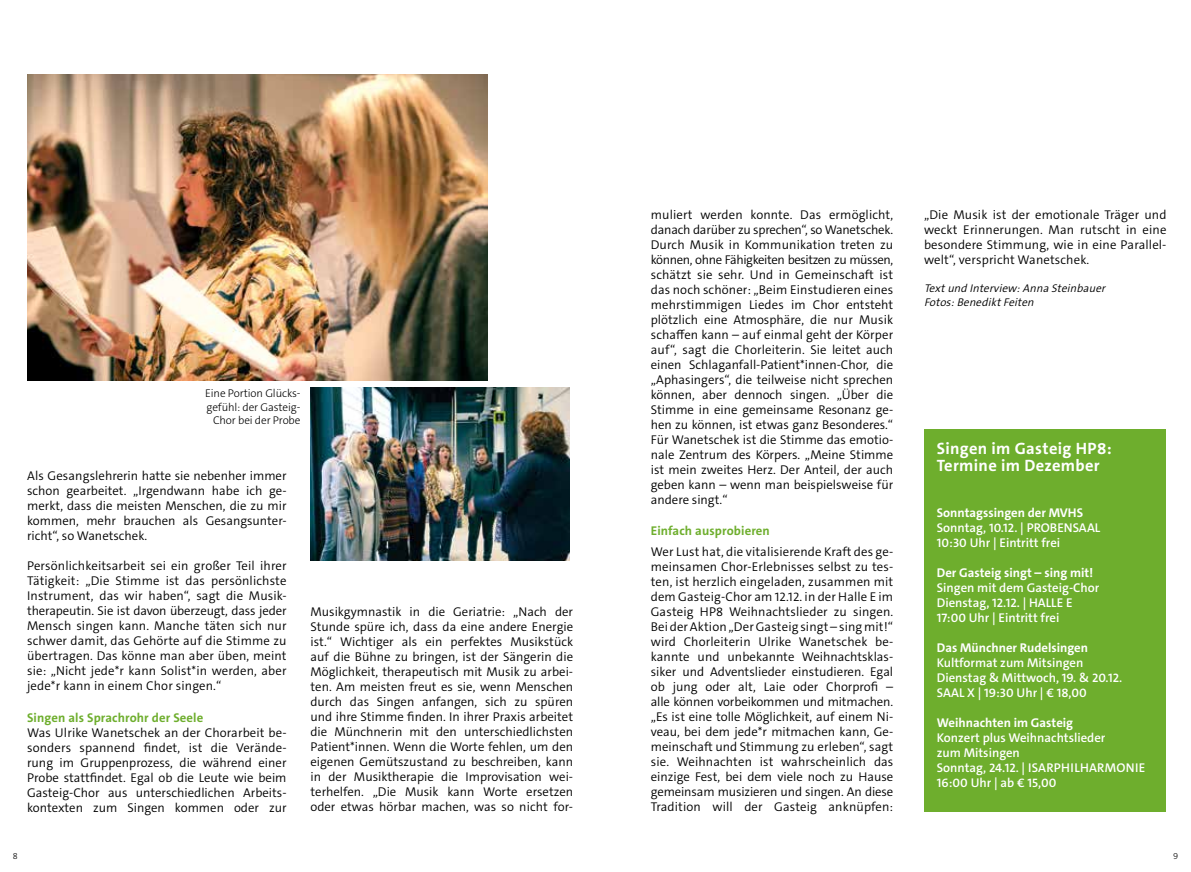
<style>
.page{position:relative;width:1191px;height:872px;background:#fff}
.page>*{position:absolute;margin:0;border:0;box-sizing:border-box;transform-origin:0 0}
.t1{font:700 16.5px/17.5px "The Sans C5";letter-spacing:.02em;color:#fff}
.t2{font:300 12.75px/15px "The Sans C5";color:#000;text-align:justify}
.t3{font:600 12.75px/15px "The Sans C5";color:#fff}
.t4{font:700 12.75px "The Sans C5";color:#fff}
.t5{font:700 12.75px "The Sans C5";letter-spacing:.01em;color:#6eae2d}
.t6{font:italic 300 11.25px/13.5px "The Sans C5";color:#000}
.t7{font:300 11.25px/13.5px "The Sans C5";letter-spacing:-.01em;color:#000;text-align:right}
.t8{font:300 9px "The Sans C5";color:#000}
</style>
<div class="page">
<img style="left:27px;top:74px;width:460px;height:306px">
<img style="left:311px;top:387px;width:259px;height:173px">
<div style="left:924px;top:495px;width:241px;height:317px;background:#6eae2d"></div>
<div style="left:924px;top:429px;width:241px;height:67px;background:#6eae2d"></div>
<p class="t7" style="left:205px;top:387px;width:97px">Eine Portion Glücks&shy;gefühl: der Gasteig-<br>Chor bei der Probe</p>
<p class="t2" style="left:27px;top:468px;width:261px">Als Gesangslehrerin hatte sie nebenher immer schon gearbeitet. „Irgendwann habe ich ge&shy;merkt, dass die meisten Menschen, die zu mir kommen, mehr brauchen als Gesangsunter&shy;richt“, so Wanetschek.</p>
<p class="t2" style="left:27px;top:558px;width:261px">Persönlichkeitsarbeit sei ein großer Teil ihrer Tätigkeit: „Die Stimme ist das persönlichste Instrument, das wir haben“, sagt die Musik&shy;therapeutin. Sie ist davon überzeugt, dass jeder Mensch singen kann. Manche täten sich nur schwer damit, das Gehörte auf die Stimme zu übertragen. Das könne man aber üben, meint sie: „Nicht jede*r kann Solist*in werden, aber jede*r kann in einem Chor singen.“</p>
<p class="t5" style="left:27px;top:709px;width:178px">Singen als Sprachrohr der Seele</p>
<p class="t2" style="left:27px;top:725px;width:261px">Was Ulrike Wanetschek an der Chorarbeit be&shy;sonders spannend findet, ist die Verände&shy;rung im Gruppenprozess, die während einer Probe stattfindet. Egal ob die Leute wie beim Gasteig-Chor aus unterschiedlichen Arbeits&shy;kontexten zum Singen kommen oder zur</p>
<p class="t2" style="left:310px;top:604px;width:264px">Musikgymnastik in die Geriatrie: „Nach der Stunde spüre ich, dass da eine andere Energie ist.“ Wichtiger als ein perfektes Musikstück auf die Bühne zu bringen, ist der Sängerin die Möglichkeit, therapeutisch mit Musik zu arbei&shy;ten. Am meisten freut es sie, wenn Menschen durch das Singen anfangen, sich zu spüren und ihre Stimme finden. In ihrer Praxis arbeitet die Münchnerin mit den unterschiedlichsten Patient*innen. Wenn die Worte fehlen, um den eigenen Gemütszustand zu beschreiben, kann in der Musiktherapie die Improvisation wei&shy;terhelfen. „Die Musik kann Worte ersetzen oder etwas hörbar machen, was so nicht for-</p>
<p class="t2" style="left:651px;top:207px;width:244px">muliert werden konnte. Das ermöglicht, danach darüber zu sprechen“, so Wanetschek.<br>Durch Musik in Kommunikation treten zu können, ohne Fähigkeiten besitzen zu müssen, schätzt sie sehr. Und in Gemeinschaft ist das noch schöner: „Beim Einstudieren eines mehrstimmigen Liedes im Chor entsteht plötzlich eine Atmosphäre, die nur Musik schaffen kann – auf einmal geht der Körper auf“, sagt die Chorleiterin. Sie leitet auch einen Schlaganfall-Patient*innen-Chor, die „Aphasingers“, die teilweise nicht sprechen können, aber dennoch singen. „Über die Stimme in eine gemeinsame Resonanz ge&shy;hen zu können, ist etwas ganz Besonderes.“ Für Wanetschek ist die Stimme das emotio&shy;nale Zentrum des Körpers. „Meine Stimme ist mein zweites Herz. Der Anteil, der auch geben kann – wenn man beispielsweise für andere singt.“</p>
<p class="t5" style="left:651px;top:522px;width:121px">Einfach ausprobieren</p>
<p class="t2" style="left:651px;top:544px;width:244px">Wer Lust hat, die vitalisierende Kraft des ge&shy;meinsamen Chor-Erlebnisses selbst zu tes&shy;ten, ist herzlich eingeladen, zusammen mit dem Gasteig-Chor am 12.12. in der Halle E im Gasteig HP8 Weihnachtslieder zu singen.<br>Bei der Aktion „Der Gasteig singt – sing mit!“ wird Chorleiterin Ulrike Wanetschek be&shy;kannte und unbekannte Weihnachtsklas&shy;siker und Adventslieder einstudieren. Egal ob jung oder alt, Laie oder Chorprofi – alle können vorbeikommen und mitmachen. „Es ist eine tolle Möglichkeit, auf einem Ni&shy;veau, bei dem jede*r mitmachen kann, Ge&shy;meinschaft und Stimmung zu erleben“, sagt sie. Weihnachten ist wahrscheinlich das einzige Fest, bei dem viele noch zu Hause gemeinsam musizieren und singen. An diese Tradition will der Gasteig anknüpfen:</p>
<p class="t2" style="left:924px;top:207px;width:244px">„Die Musik ist der emotionale Träger und weckt Erinnerungen. Man rutscht in eine besondere Stimmung, wie in eine Parallel&shy;welt“, verspricht Wanetschek.</p>
<p class="t6" style="left:924px;top:282px;width:186px">Textund Interview:Anna Steinbauer<br>Fotos:BenediktFeiten</p>
<p class="t1" style="left:936px;top:439px;width:176px">Singen im Gasteig HP8:<br>Termine im Dezember</p>
<p class="t4" style="left:936px;top:504px;width:148px">Sonntagssingen der MVHS</p>
<p class="t3" style="left:936px;top:520px;width:165px">Sonntag, 10.12. | PROBENSAAL<br>10:30 Uhr | Eintritt frei</p>
<p class="t4" style="left:936px;top:564px;width:158px">Der Gasteig singt – sing mit!</p>
<p class="t3" style="left:936px;top:580px;width:164px">Singen mit dem Gasteig-Chor<br>Dienstag, 12.12. | HALLE E<br>17:00 Uhr | Eintritt frei</p>
<p class="t4" style="left:936px;top:639px;width:153px">Das Münchner Rudelsingen</p>
<p class="t3" style="left:936px;top:655px;width:187px">Kultformat zum Mitsingen<br>Dienstag &amp; Mittwoch, 19. &amp; 20.12.<br>SAAL X | 19:30 Uhr | € 18,00</p>
<p class="t4" style="left:936px;top:714px;width:138px">Weihnachten im Gasteig</p>
<p class="t3" style="left:936px;top:730px;width:210px">Konzert plus Weihnachtslieder<br>zum Mitsingen<br>Sonntag, 24.12. | ISARPHILHARMONIE<br>16:00 Uhr | ab € 15,00</p>
<p class="t8" style="left:13px;top:850px;width:6px">8</p>
<p class="t8" style="left:1173px;top:850px;width:7px">9</p>
</div>
